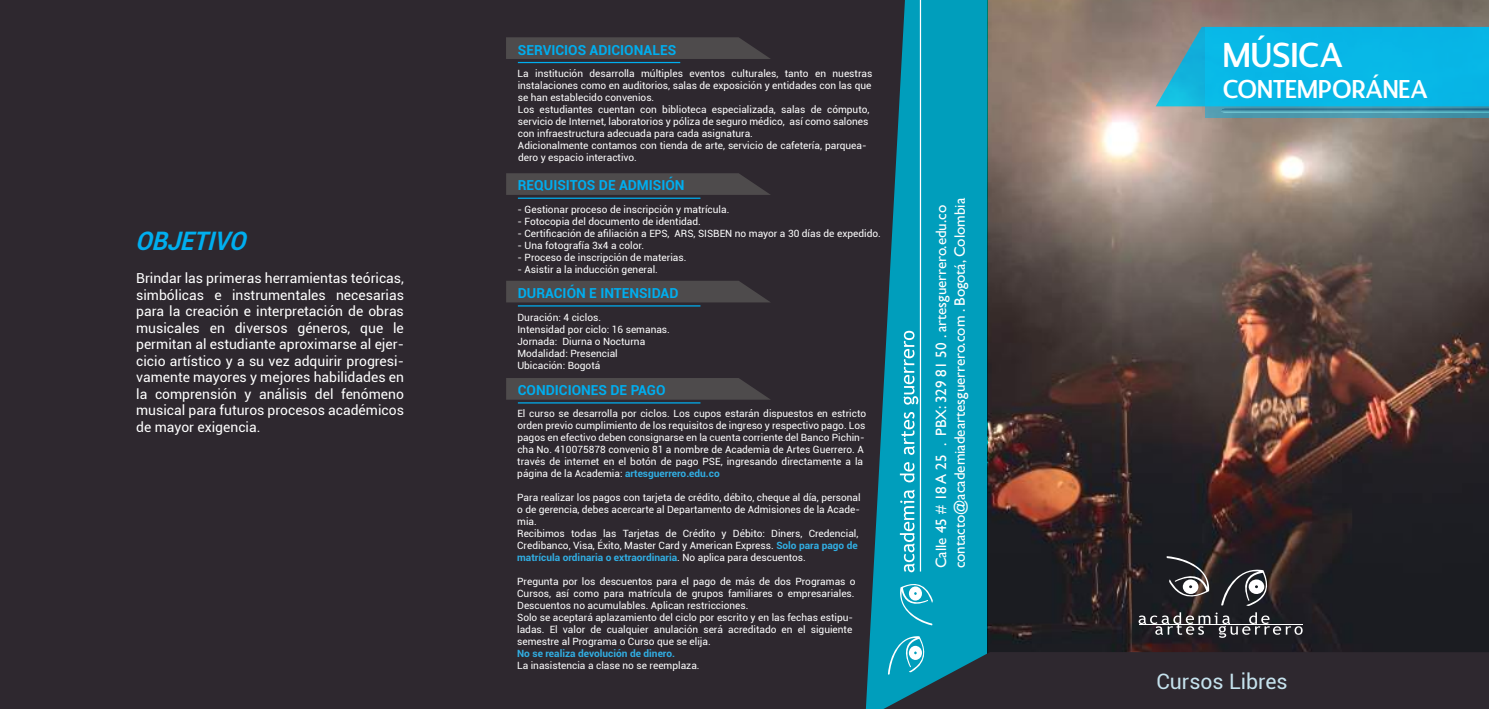
<style>
.page{position:relative;width:1489px;height:709px;background:#fff}
.page>*{position:absolute;margin:0;border:0;box-sizing:border-box;transform-origin:0 0}
.t1{font:33.5px "Designosaur";color:#fff}
.t2{font:italic 700 25.5px "Roboto";color:#00aeef;scale:.93 1}
.t3{font:25px "Designosaur";color:#fff}
.t4{font:21.25px "Roboto";color:#c5e2ed}
.t5{font:15px/18.8px "Gill Sans";color:#fff}
.t6{font:13.75px/16.5px "Roboto";color:#fff;text-align:justify}
.t7{font:700 13.75px "Roboto";color:#00aeef}
.t8{font:10px/12px "Roboto";color:#fff}
.t9{font:700 10px "Roboto";color:#31aee3}
.s1{font-weight:700;color:#31aee3}
</style>
<div class="page">
<img style="left:987px;top:0;width:501px;height:331px">
<div style="left:0;top:0;width:987px;height:709px;background:#009ebc"></div>
<div style="left:0;top:0;width:904px;height:709px;background:#2e282f"></div>
<hr style="left:919px;top:0;width:2px;height:571px;background:#fff">
<hr style="left:518px;top:198px;width:182px;height:1px;background:#00aeef">
<hr style="left:518px;top:305px;width:182px;height:1px;background:#00aeef">
<hr style="left:518px;top:402px;width:182px;height:1px;background:#00aeef">
<svg style="left:506px;top:173px;width:265px;height:22px;background:#4b4849"></svg>
<div style="left:506px;top:281px;width:265px;height:21px;background:#4e4b4c"></div>
<svg style="left:506px;top:378px;width:265px;height:22px;background:#4b4849"></svg>
<svg style="left:506px;top:37px;width:265px;height:22px;background:#4b4849"></svg>
<hr style="left:518px;top:62px;width:162px;height:1px;background:#00aeef">
<svg style="left:883px;top:331px;width:605px;height:378px;background:#313d42"></svg>
<hr style="left:1138px;top:624px;width:164px;height:1px;background:#fff">
<svg style="left:1204px;top:106px;width:284px;height:12px;background:#4391a9"></svg>
<hr style="left:1221px;top:112px;width:267px;height:1px;background:#f1ecec">
<hr style="left:1221px;top:111px;width:267px;height:1px;background:#aaa9ad">
<hr style="left:1221px;top:110px;width:267px;height:1px;background:#6e6e70">
<svg style="left:1155px;top:27px;width:333px;height:79px;background:#13b3de"></svg>
<h2 class="t2" style="left:135px;top:223px;width:129px">OBJETIVO</h2>
<p class="t6" style="left:136px;top:270px;width:269px">Brindar las primeras herramientas teóricas, simbólicas e instrumentales necesarias para la creación e interpretación de obras musicales en diversos géneros, que le permitan al estudiante aproximarse al ejer&shy;cicio artístico y a su vez adquirir progresi&shy;vamente mayores y mejores habilidades en la comprensión y análisis del fenómeno musical para futuros procesos académicos de mayor exigencia.</p>
<h3 class="t7" style="left:518px;top:40px;width:160px">SERVICIOS ADICIONALES</h3>
<p class="t8" style="left:517px;top:67px;width:356px">La institución desarrolla múltiples eventos culturales, tanto en nuestras instalaciones como en auditorios, salas de exposición y entidades con las que se han establecido convenios.<br>Los estudiantes cuentan con biblioteca especializada, salas de cómputo, servicio de Internet, laboratorios y póliza de seguro médico, así como salones con infraestructura adecuada para cada asignatura.<br>Adicionalmente contamos con tienda de arte, servicio de cafetería, parquea&shy;dero y espacio interactivo.</p>
<h3 class="t7" style="left:518px;top:175px;width:168px">REQUISITOS DE ADMISIÓN</h3>
<p class="t8" style="left:517px;top:202px;width:213px">- Gestionar proceso de inscripción y matrícula.</p>
<p class="t8" style="left:517px;top:214px;width:185px">- Fotocopia del documento de identidad.</p>
<p class="t8" style="left:517px;top:226px;width:365px">- Certificación de afiliación a EPS, ARS, SISBEN no mayor a 30 días de expedido.</p>
<p class="t8" style="left:517px;top:238px;width:128px">- Una fotografía 3x4 a color.</p>
<p class="t8" style="left:517px;top:250px;width:170px">- Proceso de inscripción de materias.</p>
<p class="t8" style="left:517px;top:262px;width:142px">- Asistir a la inducción general.</p>
<p class="t8" style="left:517px;top:310px;width:154px">Duración: 4 ciclos.<br>Intensidad por ciclo: 16 semanas.<br>Jornada: Diurna o Nocturna<br>Modalidad: Presencial<br>Ubicación: Bogotá</p>
<p class="t8" style="left:517px;top:406px;width:350px">El curso se desarrolla por ciclos. Los cupos estarán dispuestos en estricto orden previo cumplimiento de los requisitos de ingreso y respectivo pago. Los pagos en efectivo deben consignarse en la cuenta corriente del Banco Pichin&shy;cha No. 410075878 convenio 81 a nombre de Academia de Artes Guerrero. A través de internet en el botón de pago PSE, ingresando directamente a la página de la Academia: <span class="s1">artesguerrero.edu.co</span></p>
<p class="t8" style="left:517px;top:490px;width:345px">Para realizar los pagos con tarjeta de crédito, débito, cheque al día, personal o de gerencia, debes acercarte al Departamento de Admisiones de la Acade&shy;mia.<br>Recibimos todas las Tarjetas de Crédito y Débito: Diners, Credencial, Credibanco, Visa, Éxito, Master Card y American Express. <span class="s1">Solo para pago de matrícula ordinaria o extraordinaria</span>. No aplica para descuentos.</p>
<p class="t8" style="left:517px;top:574px;width:340px">Pregunta por los descuentos para el pago de más de dos Programas o Cursos, así como para matrícula de grupos familiares o empresariales.<br>Descuentos no acumulables. Aplican restricciones.<br>Solo se aceptará aplazamiento del ciclo por escrito y en las fechas estipu&shy;ladas. El valor de cualquier anulación será acreditado en el siguiente semestre al Programa o Curso que se elija.</p>
<p class="t9" style="left:517px;top:646px;width:159px">No se realiza devolución de dinero.</p>
<p class="t8" style="left:517px;top:658px;width:184px">La inasistencia a clase no se reemplaza.</p>
<h3 class="t7" style="left:518px;top:283px;width:162px">DURACIÓN E INTENSIDAD</h3>
<h3 class="t7" style="left:518px;top:380px;width:149px">CONDICIONES DE PAGO</h3>
<h3 class="t5" style="left:931px;top:568px;width:372px;rotate:-90deg">Calle 45 # 18 A 25 . PBX: 329 81 50 . artesguerrero.edu.co contacto@academiadeartesguerrero.com . Bogotá, Colombia</h3>
<h1 class="t1" style="left:1222px;top:27px;width:121px">MÚSICA</h1>
<h3 class="t3" style="left:1222px;top:68px;width:206px">CONTEMPORÁNEA</h3>
<h3 class="t4" style="left:1156px;top:666px;width:133px">Cursos Libres</h3>
</div>
